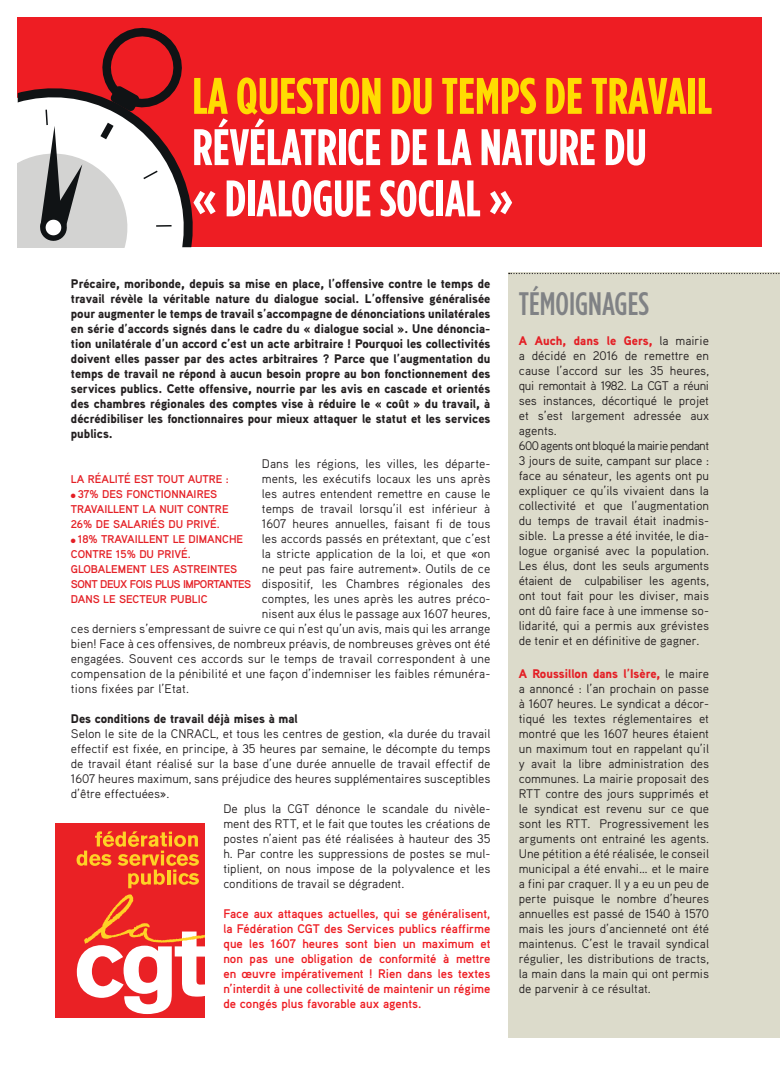
<style>
.page{position:relative;width:780px;height:1088px;background:#fff}
.page>*{position:absolute;margin:0;border:0;box-sizing:border-box;transform-origin:0 0}
.t1{font:700 51.25px "Gotham Condensed";color:#fff}
.t2{font:700 51.25px "Gotham Condensed";color:#ffdc01}
.t3{font:500 32.5px "Gotham Condensed";color:#808285}
.t4{font:12.5px/15px "Aaux Pro";color:#231f20;text-align:justify}
.t5{font:900 12.5px/15px "Aaux Pro";color:#231f20;text-align:justify}
.t6{font:700 12.5px/15px "Aaux Pro";color:#ee1d23;text-align:justify}
.t7{font:700 11.25px/15px "Aaux Pro";color:#e41f25}
.s1{font-weight:900;color:#e41f25}
</style>
<div class="page">
<div style="left:18px;top:18px;width:744px;height:229px;background:#ee1d23"></div>
<div style="left:508px;top:273px;width:272px;height:765px;background:#dcdbcb"></div>
<svg style="left:18px;top:27px;width:175px;height:220px"></svg>
<div style="left:56px;top:823px;width:149px;height:194px;background:#ea2125"></div>
<svg style="left:77px;top:894px;width:128px;height:120px"></svg>
<svg style="left:77px;top:831px;width:122px;height:57px"></svg>
<svg style="left:508px;top:273px;width:272px;height:1px"></svg>
<p class="t2" style="left:192px;top:67px;width:521px">LA QUESTION DU TEMPS DE TRAVAIL</p>
<p class="t1" style="left:192px;top:118px;width:456px">RÉVÉLATRICE DE LA NATURE DU</p>
<p class="t1" style="left:192px;top:170px;width:322px">« DIALOGUE SOCIAL »</p>
<p class="t5" style="left:71px;top:275px;width:421px">Précaire, moribonde, depuis sa mise en place, l’offensive contre le temps de travail révèle la véritable nature du dialogue social. L’offensive généralisée pour augmenter le temps de travail s’accompagne de dénonciations unilatérales en série d’accords signés dans le cadre du « dialogue social ». Une dénoncia&shy;tion unilatérale d’un accord c’est un acte arbitraire ! Pourquoi les collectivités doivent elles passer par des actes arbitraires ? Parce que l’augmentation du temps de travail ne répond à aucun besoin propre au bon fonctionnement des services publics. Cette offensive, nourrie par les avis en cascade et orientés des chambres régionales des comptes vise à réduire le « coût » du travail, à décrédibiliser les fonctionnaires pour mieux attaquer le statut et les services publics.</p>
<p class="t4" style="left:262px;top:455px;width:230px">Dans les régions, les villes, les départe-</p>
<p class="t4" style="left:262px;top:470px;width:230px">ments, les exécutifs locaux les uns après</p>
<p class="t4" style="left:262px;top:485px;width:230px">les autres entendent remettre en cause le</p>
<p class="t4" style="left:262px;top:500px;width:230px">temps de travail lorsqu’il est inférieur à</p>
<p class="t4" style="left:262px;top:515px;width:230px">1607 heures annuelles, faisant fi de tous</p>
<p class="t4" style="left:262px;top:530px;width:230px">les accords passés en prétextant, que c’est</p>
<p class="t4" style="left:262px;top:545px;width:230px">la stricte application de la loi, et que «on</p>
<p class="t4" style="left:262px;top:560px;width:230px">ne peut pas faire autrement». Outils de ce</p>
<p class="t4" style="left:262px;top:575px;width:230px">dispositif, les Chambres régionales des</p>
<p class="t4" style="left:262px;top:590px;width:230px">comptes, les unes après les autres préco-</p>
<p class="t4" style="left:262px;top:605px;width:230px">nisent aux élus le passage aux 1607 heures,</p>
<p class="t4" style="left:71px;top:620px;width:421px">ces derniers s’empressant de suivre ce qui n’est qu’un avis, mais qui les arrange</p>
<p class="t4" style="left:71px;top:635px;width:421px">bien! Face à ces offensives, de nombreux préavis, de nombreuses grèves ont été</p>
<p class="t4" style="left:71px;top:650px;width:421px">engagées. Souvent ces accords sur le temps de travail correspondent à une</p>
<p class="t4" style="left:71px;top:665px;width:421px">compensation de la pénibilité et une façon d’indemniser les faibles rémunéra-</p>
<p class="t4" style="left:71px;top:680px;width:120px">tions fixées par l’Etat.</p>
<p class="t5" style="left:71px;top:710px;width:228px">Des conditions de travail déjà mises à mal</p>
<p class="t4" style="left:71px;top:725px;width:421px">Selon le site de la CNRACL, et tous les centres de gestion, «la durée du travail effectif est fixée, en principe, à 35 heures par semaine, le décompte du temps de travail étant réalisé sur la base d’une durée annuelle de travail effectif de 1607 heures maximum, sans préjudice des heures supplémentaires susceptibles d’être effectuées».</p>
<p class="t4" style="left:223px;top:800px;width:268px">De plus la CGT dénonce le scandale du nivèle&shy;ment des RTT, et le fait que toutes les créations de postes n’aient pas été réalisées à hauteur des 35 h. Par contre les suppressions de postes se mul&shy;tiplient, on nous impose de la polyvalence et les conditions de travail se dégradent.</p>
<p class="t6" style="left:223px;top:905px;width:268px">Face aux attaques actuelles, qui se généralisent, la Fédération CGT des Services publics réaffirme que les 1607 heures sont bien un maximum et non pas une obligation de conformité à mettre en œuvre impérativement ! Rien dans les textes n’interdit à une collectivité de maintenir un régime de congés plus favorable aux agents.</p>
<p class="t7" style="left:71px;top:471px;width:159px">LA RÉALITÉ EST TOUT AUTRE :</p>
<p class="t7" style="left:71px;top:486px;width:148px">● 37% DES FONCTIONNAIRES</p>
<p class="t7" style="left:71px;top:501px;width:159px">TRAVAILLENT LA NUIT CONTRE<br>26% DE SALARIÉS DU PRIVÉ.</p>
<p class="t7" style="left:71px;top:531px;width:174px">● 18% TRAVAILLENT LE DIMANCHE<br>CONTRE 15% DU PRIVÉ.</p>
<p class="t7" style="left:71px;top:561px;width:182px">GLOBALEMENT LES ASTREINTES<br>SONT DEUX FOIS PLUS IMPORTANTES<br>DANS LE SECTEUR PUBLIC</p>
<p class="t3" style="left:519px;top:285px;width:132px">TÉMOIGNAGES</p>
<p class="t4" style="left:519px;top:332px;width:192px"><span class="s1">A Auch, dans le Gers,</span> la mairie a décidé en 2016 de remettre en cause l’accord sur les 35 heures, qui remontait à 1982. La CGT a réuni ses instances, décortiqué le projet et s’est largement adressée aux agents.</p>
<p class="t4" style="left:519px;top:437px;width:192px">600 agents ont bloqué la mairie pendant 3 jours de suite, campant sur place : face au sénateur, les agents ont pu expliquer ce qu’ils vivaient dans la collectivité et que l’augmentation du temps de travail était inadmis&shy;sible. La presse a été invitée, le dia&shy;logue organisé avec la population.<br>Les élus, dont les seuls arguments étaient de culpabiliser les agents, ont tout fait pour les diviser, mais ont dû faire face à une immense so&shy;lidarité, qui a permis aux grévistes de tenir et en définitive de gagner.</p>
<p class="t4" style="left:519px;top:665px;width:192px"><span class="s1">A Roussillon dans l’Isère,</span> le maire a annoncé : l’an prochain on passe à 1607 heures. Le syndicat a décor&shy;tiqué les textes réglementaires et montré que les 1607 heures étaient un maximum tout en rappelant qu’il y avait la libre administration des communes. La mairie proposait des RTT contre des jours supprimés et le syndicat est revenu sur ce que sont les RTT. Progressivement les arguments ont entrainé les agents.<br>Une pétition a été réalisée, le conseil municipal a été envahi… et le maire a fini par craquer. Il y a eu un peu de perte puisque le nombre d’heures annuelles est passé de 1540 à 1570 mais les jours d’ancienneté ont été maintenus. C’est le travail syndical régulier, les distributions de tracts, la main dans la main qui ont permis de parvenir à ce résultat.</p>
</div>
